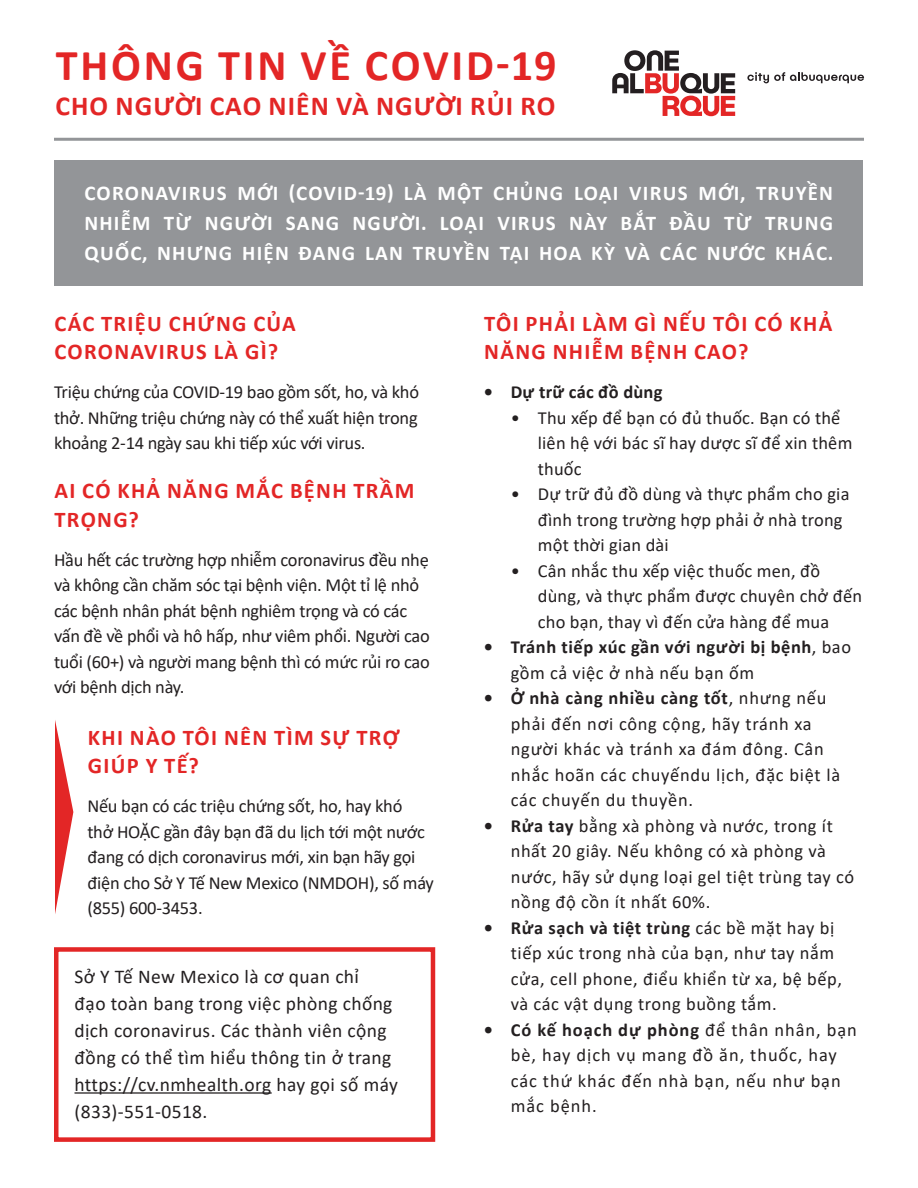
<style>
.page{position:relative;width:918px;height:1188px;background:#fff}
.page>*{position:absolute;margin:0;border:0;box-sizing:border-box;transform-origin:0 0}
.t1{font:700 44.25px "Calibri";letter-spacing:.065em;color:#e32626}
.t2{font:700 27.6px "Calibri";letter-spacing:.04em;color:#e32626}
.t3{font:700 22.5px/28.5px "Calibri";letter-spacing:.06em;color:#e32626}
.Subheader{font:700 21px/30px "Calibri";letter-spacing:.06em;color:#fff;text-align:justify}
.Body{font:19.5px/27px "Calibri";letter-spacing:.02em;color:#231f20}
.Body-2{font:18.45px/25.5px "Calibri";letter-spacing:-.015em;color:#231f20}
.Body-3{font:18.45px/25.5px "Calibri";letter-spacing:.01em;color:#231f20}
.Body-4{font:18.45px/25.5px "Calibri";letter-spacing:.03em;color:#231f20}
.Body-5{font:18.45px/25.5px "Calibri";letter-spacing:.04em;color:#231f20}
.Body-6{font:18.45px/25.5px "Calibri";letter-spacing:.05em;color:#231f20}
.t4{font:700 18.45px/25.5px "Calibri";letter-spacing:.03em;color:#231f20}
.t5{font:700 18.45px "Calibri";letter-spacing:.01em;color:#231f20}
.s1{font-weight:400}
.s2{font-weight:700}
</style>
<div class="page">
<div style="left:55px;top:160px;width:808px;height:126px;background:#939598"></div>
<svg style="left:612px;top:50px;width:123px;height:66px"></svg>
<svg style="left:747px;top:72px;width:117px;height:11px"></svg>
<hr style="left:54px;top:138px;width:810px;height:3px;background:#939598">
<div style="left:54px;top:947px;width:381px;height:195px;border:4px solid #e32626"></div>
<hr style="left:75px;top:1092px;width:197px;height:2px;background:#231f20">
<svg style="left:55px;top:720px;width:18px;height:194px"></svg>
<p class="t1" style="left:56px;top:34px;width:502px">THÔNG TIN VỀ COVID-19</p>
<p class="t2" style="left:56px;top:86px;width:501px">CHO NGƯỜI CAO NIÊN VÀ NGƯỜI RỦI RO</p>
<p class="Subheader" style="left:84px;top:178px;width:751px">CORONAVIRUS MỚI (COVID-19) LÀ MỘT CHỦNG LOẠI VIRUS MỚI, TRUYỀN NHIỄM TỪ NGƯỜI SANG NGƯỜI. LOẠI VIRUS NÀY BẮT ĐẦU TỪ TRUNG QUỐC, NHƯNG HIỆN ĐANG LAN TRUYỀN TẠI HOA KỲ VÀ CÁC NƯỚC KHÁC.</p>
<p class="t3" style="left:54px;top:309px;width:243px">CÁC TRIỆU CHỨNG CỦA<br>CORONAVIRUS LÀ GÌ?</p>
<p class="Body-3" style="left:54px;top:379px;width:367px;text-align:justify">Triệu chứng của COVID-19 bao gồm sốt, ho, và khó thở. Những triệu chứng này có thể xuất hiện trong khoảng 2-14 ngày sau khi tiếp xúc với virus.</p>
<p class="t3" style="left:54px;top:476px;width:362px">AI CÓ KHẢ NĂNG MẮC BỆNH TRẦM<br>TRỌNG?</p>
<p class="Body-2" style="left:54px;top:546px;width:377px">Hầu hết các trường hợp nhiễm coronavirus đều nhẹ và không cần chăm sóc tại bệnh viện. Một tỉ lệ nhỏ các bệnh nhân phát bệnh nghiêm trọng và có các vấn đề về phổi và hô hấp, như viêm phổi. Người cao tuổi (60+) và người mang bệnh thì có mức rủi ro cao với bệnh dịch này.</p>
<p class="t3" style="left:88px;top:723px;width:312px">KHI NÀO TÔI NÊN TÌM SỰ TRỢ<br>GIÚP Y TẾ?</p>
<p class="Body-2" style="left:87px;top:793px;width:348px">Nếu bạn có các triệu chứng sốt, ho, hay khó<br>thở HOẶC gần đây bạn đã du lịch tới một nước đang có dịch coronavirus mới, xin bạn hãy gọi điện cho Sở Y Tế New Mexico (NMDOH), số máy (855) 600-3453.</p>
<p class="Body" style="left:75px;top:962px;width:325px">Sở Y Tế New Mexico là cơ quan chỉ<br>đạo toàn bang trong việc phòng chống dịch coronavirus. Các thành viên cộng đồng có thể tìm hiểu thông tin ở trang https://cv.nmhealth.org hay gọi số máy (833)-551-0518.</p>
<p class="t3" style="left:484px;top:309px;width:350px">TÔI PHẢI LÀM GÌ NẾU TÔI CÓ KHẢ<br>NĂNG NHIỄM BỆNH CAO?</p>
<p class="t5" style="left:484px;top:379px;width:180px">• Dự trữ các đồ dùng</p>
<p class="Body-3" style="left:538px;top:405px;width:316px;text-indent:-27px">• Thu xếp để bạn có đủ thuốc. Bạn có thể liên hệ với bác sĩ hay dược sĩ để xin thêm thuốc</p>
<p class="Body-3" style="left:538px;top:481px;width:313px;text-indent:-27px">• Dự trữ đủ đồ dùng và thực phẩm cho gia đình trong trường hợp phải ở nhà trong một thời gian dài</p>
<p class="Body-3" style="left:538px;top:558px;width:326px;text-indent:-27px">• Cân nhắc thu xếp việc thuốc men, đồ dùng, và thực phẩm được chuyên chở đến cho bạn, thay vì đến cửa hàng để mua</p>
<p class="t4" style="left:511px;top:634px;width:342px;text-indent:-27px">• Tránh tiếp xúc gần với người bị bệnh<span class="s1">, bao gồm cả việc ở nhà nếu bạn ốm</span></p>
<p class="Body-5" style="left:511px;top:685px;width:331px;text-indent:-27px"><span class="s2">• Ở nhà càng nhiều càng tốt</span>, nhưng nếu phải đến nơi công cộng, hãy tránh xa người khác và tránh xa đám đông. Cân nhắc hoãn các chuyếndu lịch, đặc biệt là các chuyến du thuyền.</p>
<p class="Body-4" style="left:511px;top:813px;width:345px;text-indent:-27px"><span class="s2">• Rửa tay</span> bằng xà phòng và nước, trong ít nhất 20 giây. Nếu không có xà phòng và nước, hãy sử dụng loại gel tiệt trùng tay có nồng độ cồn ít nhất 60%.</p>
<p class="Body-4" style="left:511px;top:915px;width:333px;text-indent:-27px"><span class="s2">• Rửa sạch và tiệt trùng</span> các bề mặt hay bị tiếp xúc trong nhà của bạn, như tay nắm cửa, cell phone, điểu khiển từ xa, bệ bếp, và các vật dụng trong buồng tắm.</p>
<p class="Body-6" style="left:511px;top:1017px;width:348px;text-indent:-27px"><span class="s2">• Có kế hoạch dự phòng</span> để thân nhân, bạn bè, hay dịch vụ mang đồ ăn, thuốc, hay các thứ khác đến nhà bạn, nếu như bạn mắc bệnh.</p>
</div>
